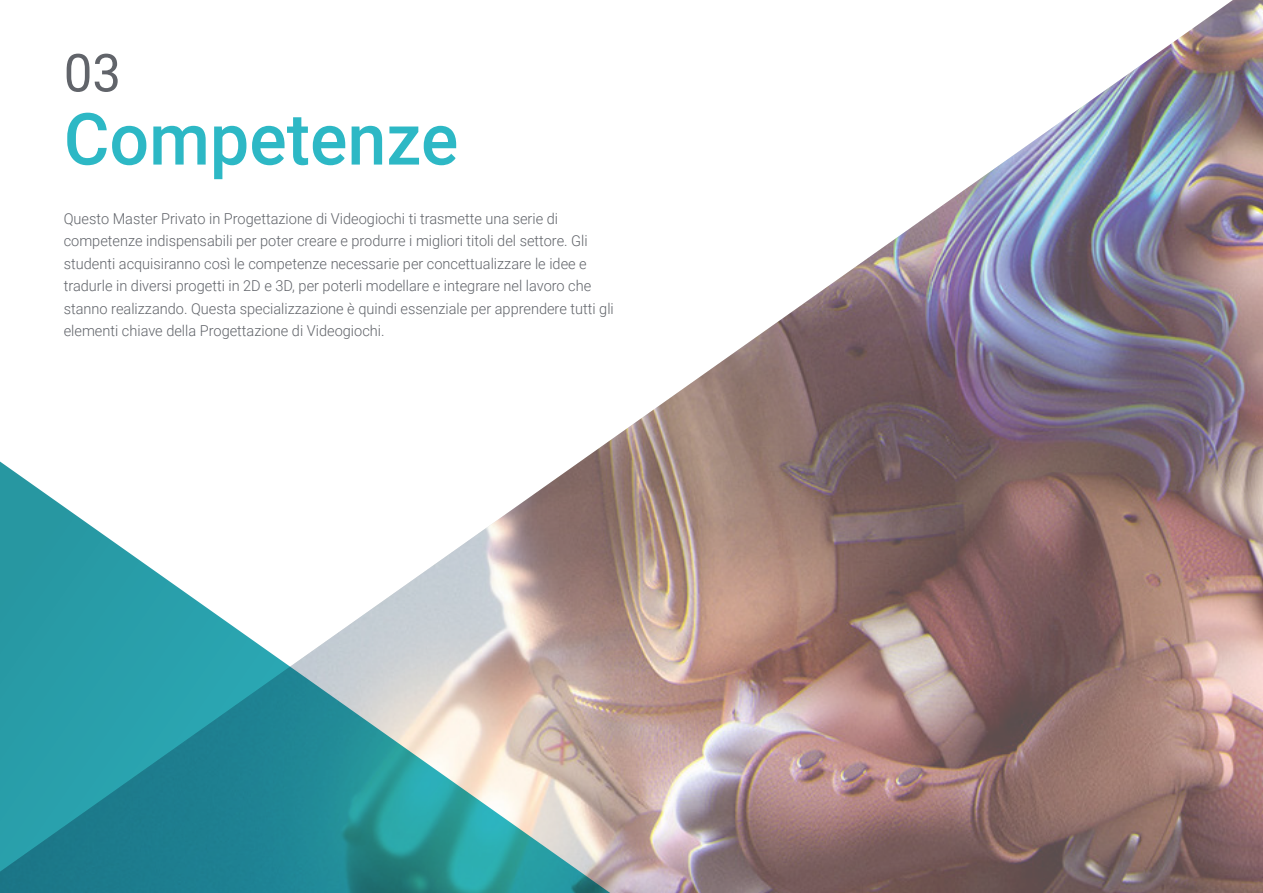
<style>
.page{position:relative;width:1263px;height:893px;background:#fff}
.page>*{position:absolute;margin:0;border:0;box-sizing:border-box;transform-origin:0 0}
.t1{font:500 72px "Roboto";color:#2db8c5}
.t2{font:52.5px "Roboto";color:#61646a}
.t3{font:300 15px/22.5px "Roboto";color:#61646a}
</style>
<div class="page">
<img style="left:602px;top:0;width:661px;height:893px">
<svg style="left:0;top:446px;width:640px;height:447px"></svg>
<h2 class="t2" style="left:64px;top:36px;width:59px">03</h2>
<h1 class="t1" style="left:64px;top:89px;width:396px">Competenze</h1>
<p class="t3" style="left:64px;top:207px;width:552px">Questo Master Privato in Progettazione di Videogiochi ti trasmette una serie di competenze indispensabili per poter creare e produrre i migliori titoli del settore. Gli studenti acquisiranno così le competenze necessarie per concettualizzare le idee e tradurle in diversi progetti in 2D e 3D, per poterli modellare e integrare nel lavoro che stanno realizzando. Questa specializzazione è quindi essenziale per apprendere tutti gli elementi chiave della Progettazione di Videogiochi.</p>
</div>
